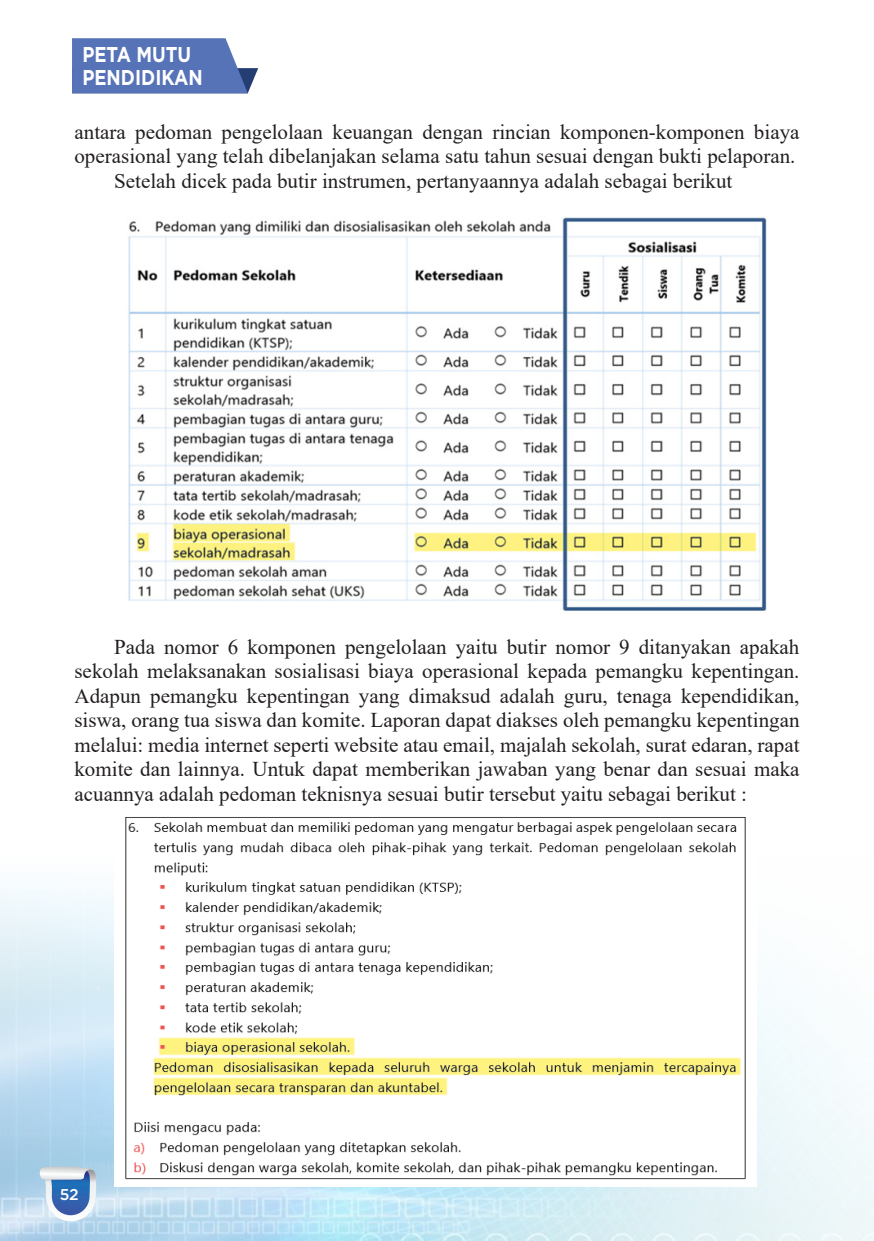
<style>
.page{position:relative;width:874px;height:1241px;background:#fff}
.page>*{position:absolute;margin:0;border:0;box-sizing:border-box;transform-origin:0 0}
.t1{font:700 21.35px/23.1px "Gotham";color:#fff;scale:.85 1}
.t2{font:21px/24.5px "Times New Roman";color:#231f20}
.t3{font:500 15.58px "Gotham";color:#fff}
</style>
<div class="page">
<img style="left:0;top:890px;width:873px;height:350px">
<svg style="left:38px;top:1166px;width:58px;height:55px"></svg>
<svg style="left:72px;top:38px;width:186px;height:55px;background:#647ebc"></svg>
<img style="left:128px;top:217px;width:639px;height:394px">
<img style="left:114px;top:817px;width:642px;height:369px">
<p class="t1" style="left:82px;top:43px;width:143px">PETA MUTU<br>PENDIDIKAN</p>
<p class="t2" style="left:74px;top:119px;width:726px">antara pedoman pengelolaan keuangan dengan rincian komponen-komponen biaya operasional yang telah dibelanjakan selama satu tahun sesuai dengan bukti pelaporan.</p>
<p class="t2" style="left:114px;top:168px;width:619px">Setelah dicek pada butir instrumen, pertanyaannya adalah sebagai berikut</p>
<p class="t2" style="left:74px;top:633px;width:726px;text-align:justify;text-indent:40px">Pada nomor 6 komponen pengelolaan yaitu butir nomor 9 ditanyakan apakah sekolah melaksanakan sosialisasi biaya operasional kepada pemangku kepentingan.<br>Adapun pemangku kepentingan yang dimaksud adalah guru, tenaga kependidikan, siswa, orang tua siswa dan komite. Laporan dapat diakses oleh pemangku kepentingan melalui: media internet seperti website atau email, majalah sekolah, surat edaran, rapat komite dan lainnya. Untuk dapat memberikan jawaban yang benar dan sesuai maka acuannya adalah pedoman teknisnya sesuai butir tersebut yaitu sebagai berikut :</p>
<p class="t3" style="left:60px;top:1183px;width:21px">52</p>
</div>
